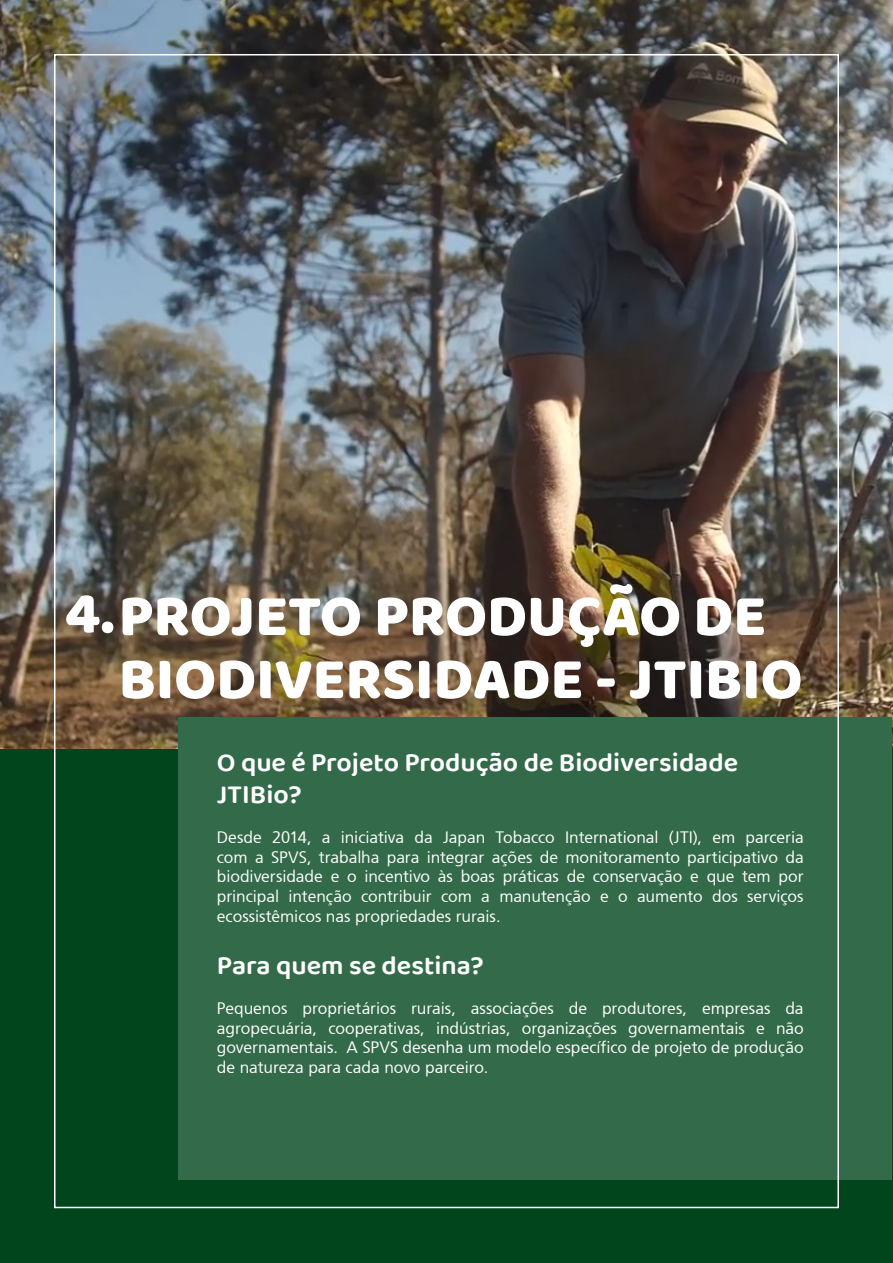
<style>
.page{position:relative;width:893px;height:1263px;background:#fff}
.page>*{position:absolute;margin:0;border:0;box-sizing:border-box;transform-origin:0 0}
.t1{font:800 60px "Baloo 2";color:#fff}
.t2{font:600 27px/32.4px "Baloo 2";color:#fff}
.t3{font:16.5px/19.8px "Weissach Regular SWFTE";color:#fff;text-align:justify}
</style>
<div class="page">
<div style="left:0;top:475px;width:893px;height:788px;background:#00451c"></div>
<img style="left:0;top:0;width:893px;height:748px">
<div style="left:179px;top:717px;width:713px;height:462px;background:#336a49"></div>
<p class="t1" style="left:64px;top:579px;width:703px">4.PROJETO PRODUÇÃO DE</p>
<p class="t1" style="left:119px;top:642px;width:685px">BIODIVERSIDADE - JTIBIO</p>
<p class="t2" style="left:217px;top:747px;width:523px">O que é Projeto Produção de Biodiversidade<br>JTIBio?</p>
<p class="t3" style="left:217px;top:827px;width:588px">Desde 2014, a iniciativa da Japan Tobacco International (JTI), em parceria com a SPVS, trabalha para integrar ações de monitoramento participativo da biodiversidade e o incentivo às boas práticas de conservação e que tem por principal intenção contribuir com a manutenção e o aumento dos serviços ecossistêmicos nas propriedades rurais.</p>
<p class="t2" style="left:217px;top:950px;width:268px">Para quem se destina?</p>
<p class="t3" style="left:217px;top:998px;width:588px">Pequenos proprietários rurais, associações de produtores, empresas da agropecuária, cooperativas, indústrias, organizações governamentais e não governamentais. A SPVS desenha um modelo específico de projeto de produção de natureza para cada novo parceiro.</p>
</div>
